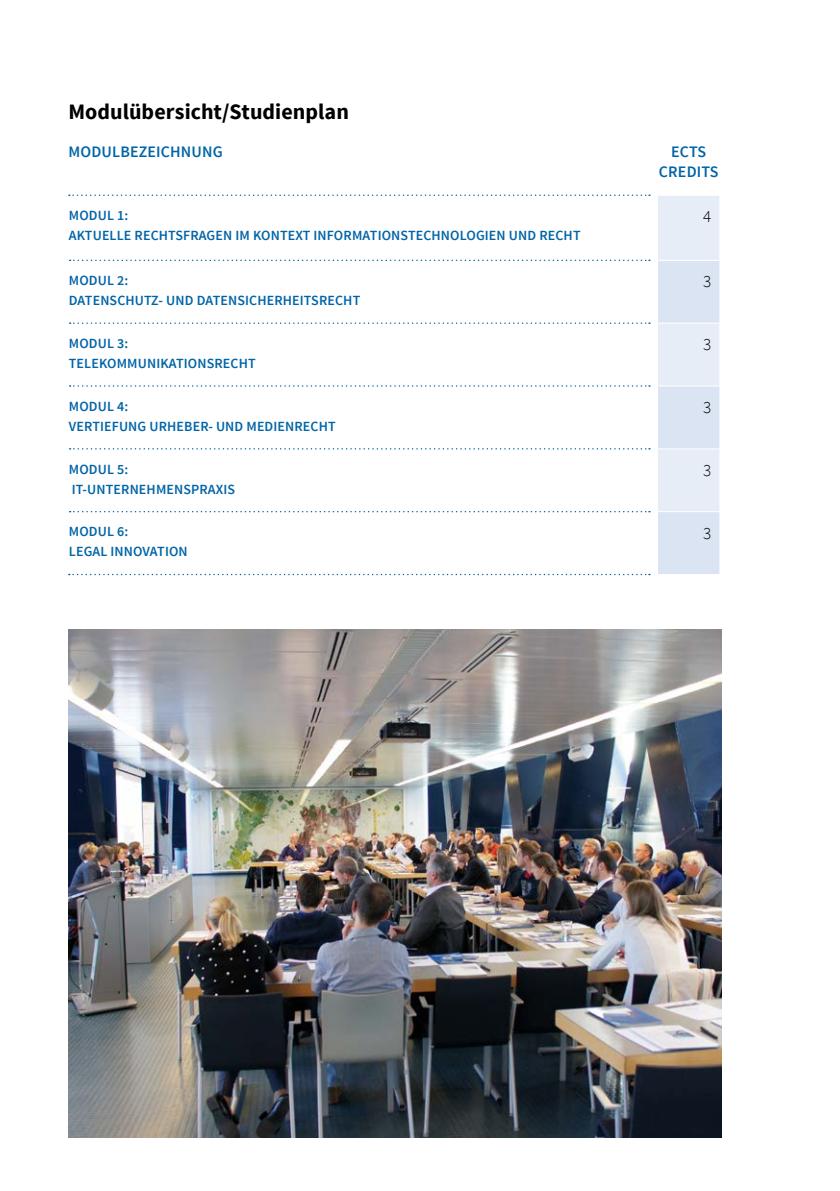
<style>
.page{position:relative;width:840px;height:1191px;background:#fff}
.page>*{position:absolute;margin:0;border:0;box-sizing:border-box;transform-origin:0 0}
.t1{font:700 22px "Source Sans Pro";color:#000}
.t2{font:300 17px "Source Sans Pro";color:#000}
.t3{font:600 16px/20px "Source Sans Pro";letter-spacing:.01em;color:#0064a7;text-align:center}
.t4{font:600 14px/20px "Source Sans Pro";letter-spacing:.01em;color:#0064a7}
</style>
<div class="page">
<svg style="left:69px;top:194px;width:650px;height:381px"></svg>
<img style="left:68px;top:629px;width:652px;height:508px">
<h1 class="t1" style="left:68px;top:97px;width:282px">Modulübersicht/Studienplan</h1>
<p class="t3" style="left:68px;top:142px;width:156px">MODULBEZEICHNUNG</p>
<p class="t3" style="left:658px;top:142px;width:61px">ECTS<br>CREDITS</p>
<p class="t4" style="left:69px;top:206px;width:513px">MODUL 1:<br>AKTUELLE RECHTSFRAGEN IM KONTEXT INFORMATIONSTECHNOLOGIEN UND RECHT</p>
<p class="t2" style="left:702px;top:206px;width:10px">4</p>
<p class="t4" style="left:69px;top:271px;width:293px">MODUL 2:<br>DATENSCHUTZ- UND DATENSICHERHEITSRECHT</p>
<p class="t2" style="left:702px;top:271px;width:10px">3</p>
<p class="t4" style="left:69px;top:333px;width:188px">MODUL 3:<br>TELEKOMMUNIKATIONSRECHT</p>
<p class="t2" style="left:702px;top:334px;width:10px">3</p>
<p class="t4" style="left:69px;top:396px;width:268px">MODUL 4:<br>VERTIEFUNG URHEBER- UND MEDIENRECHT</p>
<p class="t2" style="left:702px;top:397px;width:10px">3</p>
<p class="t4" style="left:69px;top:459px;width:168px">MODUL 5:<br>IT-UNTERNEHMENSPRAXIS</p>
<p class="t2" style="left:702px;top:460px;width:10px">3</p>
<p class="t4" style="left:69px;top:522px;width:120px">MODUL 6:<br>LEGAL INNOVATION</p>
<p class="t2" style="left:702px;top:522px;width:10px">3</p>
</div>
